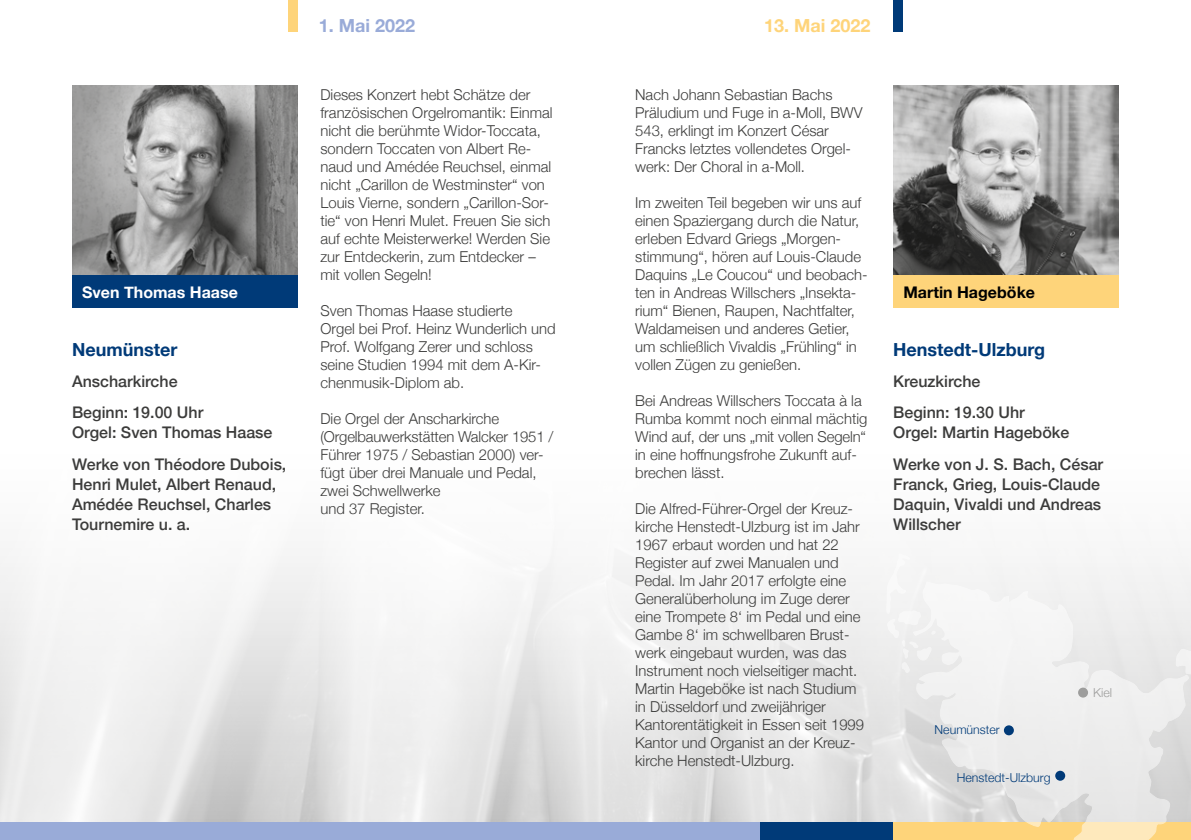
<style>
.page{position:relative;width:1191px;height:840px;background:#fff}
.page>*{position:absolute;margin:0;border:0;box-sizing:border-box;transform-origin:0 0}
.t1{font:700 18px "Helvetica Neue";color:#003a78}
.t2{font:700 18px "Helvetica Neue";color:#fed47a}
.t3{font:700 18px "Helvetica Neue";color:#99abd8}
.t4{font:500 16px/31.4px "Helvetica Neue";color:#3c3c3b}
.t5{font:700 16px "Helvetica Neue";color:#000}
.t6{font:700 16px "Helvetica Neue";color:#fff}
.t7{font:300 15px/18px "Helvetica Neue";color:#3c3c3b}
.t8{font:300 12.4px "Helvetica Neue";color:#003a78}
.t9{font:300 12.4px "Helvetica Neue";color:#9d9d9c}
</style>
<div class="page">
<div style="left:760px;top:822px;width:133px;height:17px;background:#003a78"></div>
<div style="left:893px;top:822px;width:298px;height:17px;background:#fed47a"></div>
<svg style="left:1189px;top:647px;width:2px;height:27px"></svg>
<svg style="left:885px;top:552px;width:51px;height:121px"></svg>
<svg style="left:912px;top:580px;width:277px;height:259px;fill:#eeedec"></svg>
<div style="left:0;top:822px;width:760px;height:17px;background:#99abd8"></div>
<div style="left:893px;top:0;width:10px;height:31px;background:#003a78"></div>
<div style="left:288px;top:0;width:10px;height:31px;background:#fed47a"></div>
<img style="left:893px;top:85px;width:226px;height:190px">
<div style="left:893px;top:275px;width:226px;height:33px;background:#fed47a"></div>
<img style="left:72px;top:85px;width:226px;height:190px">
<div style="left:72px;top:275px;width:226px;height:33px;background:#003a78"></div>
<div style="left:1004px;top:725px;width:10px;height:10px;background:#003a78;border-radius:50%"></div>
<div style="left:1055px;top:770px;width:10px;height:10px;background:#003a78;border-radius:50%"></div>
<div style="left:1078px;top:687px;width:10px;height:10px;background:#9d9d9c;border-radius:50%"></div>
<p class="t6" style="left:82px;top:279px;width:157px">Sven Thomas Haase</p>
<p class="t1" style="left:72px;top:335px;width:107px">Neumünster</p>
<p class="t4" style="left:72px;top:364px;width:133px">Anscharkirche<br>Beginn: 19.00 Uhr</p>
<p class="t4" style="left:72px;top:415px;width:216px">Orgel: Sven Thomas Haase<br>Werke von Théodore Dubois,</p>
<p class="t4" style="left:72px;top:472px;width:206px;line-height:20px">Henri Mulet, Albert Renaud,<br>Amédée Reuchsel, Charles<br>Tournemire u. a.</p>
<p class="t3" style="left:319px;top:11px;width:98px">1. Mai 2022</p>
<p class="t7" style="left:320px;top:84px;width:234px">Dieses Konzert hebt Schätze der französischen Orgelromantik: Einmal nicht die berühmte Widor-Toccata, sondern Toccaten von Albert Re&shy;naud und Amédée Reuchsel, einmal nicht „Carillon de Westminster“ von Louis Vierne, sondern „Carillon-Sor&shy;tie“ von Henri Mulet. Freuen Sie sich auf echte Meisterwerke! Werden Sie zur Entdeckerin, zum Entdecker – mit vollen Segeln!</p>
<p class="t7" style="left:320px;top:300px;width:237px">Sven Thomas Haase studierte<br>Orgel bei Prof. Heinz Wunderlich und<br>Prof. Wolfgang Zerer und schloss seine Studien 1994 mit dem A-Kir&shy;chenmusik-Diplom ab.</p>
<p class="t7" style="left:320px;top:408px;width:234px">Die Orgel der Anscharkirche (Orgelbauwerkstätten Walcker 1951 /<br>Führer 1975 / Sebastian 2000) ver&shy;fügt über drei Manuale und Pedal, zwei Schwellwerke<br>und 37 Register.</p>
<p class="t2" style="left:764px;top:11px;width:108px">13. Mai 2022</p>
<p class="t7" style="left:635px;top:84px;width:229px">Nach Johann Sebastian Bachs<br>Präludium und Fuge in a-Moll, BWV<br>543, erklingt im Konzert César<br>Francks letztes vollendetes Orgel&shy;werk: Der Choral in a-Moll.</p>
<p class="t7" style="left:635px;top:192px;width:234px">Im zweiten Teil begeben wir uns auf einen Spaziergang durch die Natur, erleben Edvard Griegs „Morgen&shy;stimmung“, hören auf Louis-Claude Daquins „Le Coucou“ und beobach&shy;ten in Andreas Willschers „Insekta&shy;rium“ Bienen, Raupen, Nachtfalter, Waldameisen und anderes Getier, um schließlich Vivaldis „Frühling“ in vollen Zügen zu genießen.</p>
<p class="t7" style="left:635px;top:390px;width:234px">Bei Andreas Willschers Toccata à la<br>Rumba kommt noch einmal mächtig<br>Wind auf, der uns „mit vollen Segeln“ in eine hoffnungsfrohe Zukunft auf&shy;brechen lässt.</p>
<p class="t7" style="left:635px;top:498px;width:230px">Die Alfred-Führer-Orgel der Kreuz&shy;kirche Henstedt-Ulzburg ist im Jahr<br>1967 erbaut worden und hat 22<br>Register auf zwei Manualen und<br>Pedal. Im Jahr 2017 erfolgte eine<br>Generalüberholung im Zuge derer eine Trompete 8‘ im Pedal und eine<br>Gambe 8‘ im schwellbaren Brust&shy;werk eingebaut wurden, was das<br>Instrument noch vielseitiger macht.<br>Martin Hageböke ist nach Studium in Düsseldorf und zweijähriger<br>Kantorentätigkeit in Essen seit 1999<br>Kantor und Organist an der Kreuz&shy;kirche Henstedt-Ulzburg.</p>
<p class="t5" style="left:903px;top:279px;width:46px">Name</p>
<p class="t5" style="left:903px;top:279px;width:133px">Martin Hageböke</p>
<p class="t1" style="left:893px;top:335px;width:153px">Henstedt-Ulzburg</p>
<p class="t4" style="left:893px;top:364px;width:133px">Kreuzkirche<br>Beginn: 19.30 Uhr</p>
<p class="t4" style="left:893px;top:415px;width:211px">Orgel: Martin Hageböke<br>Werke von J. S. Bach, César</p>
<p class="t4" style="left:893px;top:472px;width:209px;line-height:20px;text-align:justify">Franck, Grieg, Louis-Claude Daquin, Vivaldi und Andreas Willscher</p>
<p class="t8" style="left:934px;top:719px;width:67px">Neumünster</p>
<p class="t8" style="left:956px;top:767px;width:95px">Henstedt-Ulzburg</p>
<p class="t9" style="left:1093px;top:682px;width:20px">Kiel</p>
</div>
